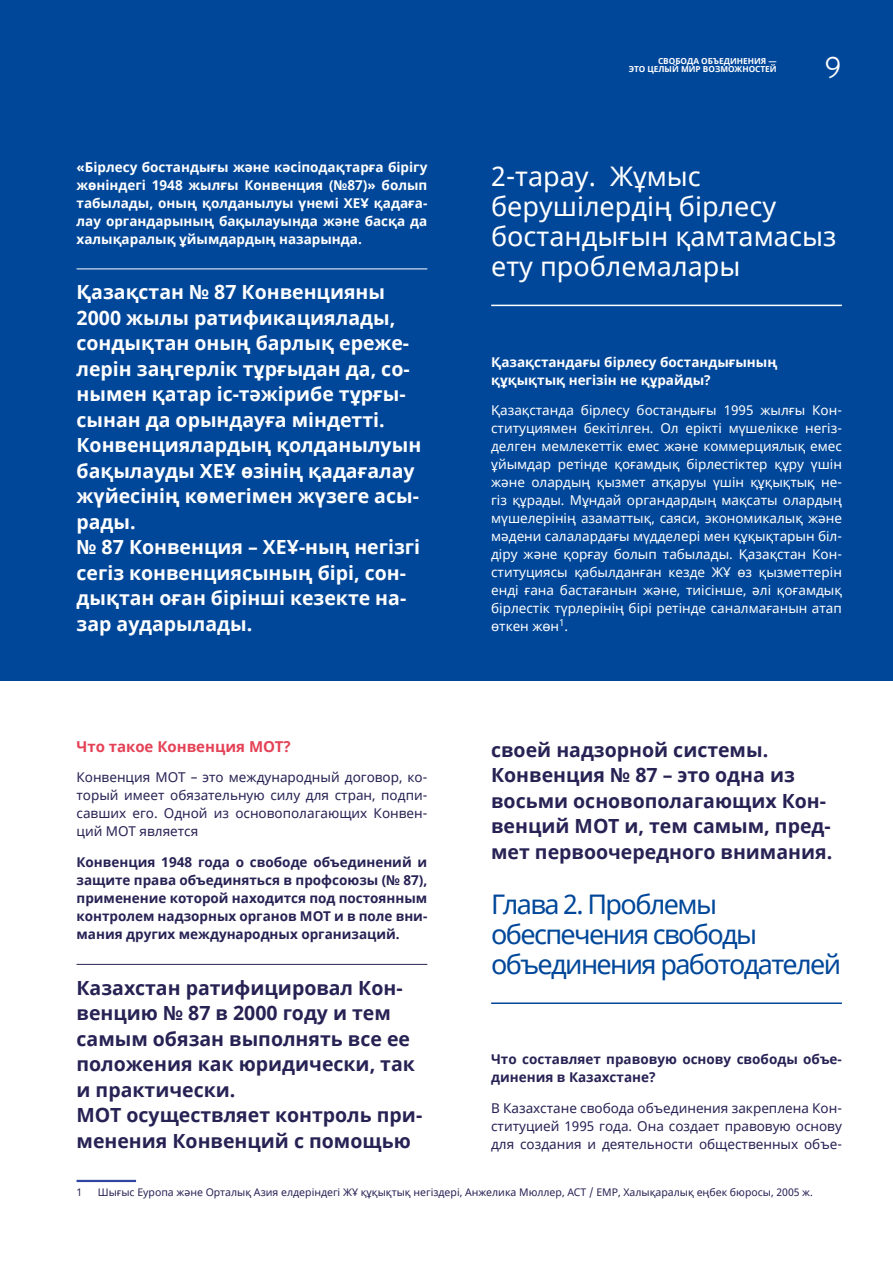
<style>
.page{position:relative;width:893px;height:1263px;background:#fff}
.page>*{position:absolute;margin:0;border:0;box-sizing:border-box;transform-origin:0 0}
.t1{font:300 30px "Overpass";color:#fff}
.t2{font:27px/30px "Noto Sans";color:#fff}
.t3{font:27px/30px "Noto Sans";letter-spacing:-.06em;color:#004799}
.t4{font:700 19.5px/25.5px "Noto Sans";color:#fff}
.t5{font:700 19.5px/25.5px "Noto Sans";color:#272254}
.t6{font:700 15px "Noto Sans";color:#e44256}
.t7{font:13.5px/18px "Noto Sans";color:#fff;text-align:justify}
.t8{font:13.5px/18px "Noto Sans";color:#272254;text-align:justify}
.t9{font:700 13.5px/18px "Noto Sans";color:#272254;text-align:justify}
.t10{font:700 13.5px/18px "Noto Sans";color:#fff;text-align:justify}
.t11{font:10.5px "Noto Sans";color:#272254}
.t12{font:700 8.25px/8.2px "Noto Sans";color:#fff;text-align:right}
</style>
<div class="page">
<div style="left:0;top:0;width:893px;height:680px;background:#004799"></div>
<hr style="left:77px;top:269px;width:350px;height:1px;background:#fff">
<hr style="left:491px;top:305px;width:351px;height:1px;background:#fff">
<hr style="left:77px;top:964px;width:350px;height:1px;background:#272254">
<hr style="left:491px;top:1002px;width:351px;height:2px;background:#004799">
<hr style="left:77px;top:1180px;width:59px;height:2px;background:#30459e">
<p class="t10" style="left:77px;top:158px;width:352px">«Бірлесу бостандығы және кәсіподақтарға бірігу жөніндегі 1948 жылғы Конвенция (№87)» болып табылады, оның қолданылуы үнемі ХЕҰ қадаға&shy;лау органдарының бақылауында және басқа да халықаралық ұйымдардың назарында.</p>
<p class="t4" style="left:77px;top:279px;width:346px">Қазақстан № 87 Конвенцияны<br>2000 жылы ратификациялады, сондықтан оның барлық ереже&shy;лерін заңгерлік тұрғыдан да, со&shy;нымен қатар іс-тәжірибе тұрғы&shy;сынан да орындауға міндетті.<br>Конвенциялардың қолданылуын бақылауды ХЕҰ өзінің қадағалау жүйесінің көмегімен жүзеге асы&shy;рады.<br>№ 87 Конвенция – ХЕҰ-ның негізгі сегіз конвенциясының бірі, сон&shy;дықтан оған бірінші кезекте на&shy;зар аударылады.</p>
<p class="t6" style="left:77px;top:736px;width:216px">Что такое Конвенция МОТ?</p>
<p class="t8" style="left:77px;top:769px;width:352px">Конвенция МОТ – это международный договор, ко&shy;торый имеет обязательную силу для стран, подпи&shy;савших его. Одной из основополагающих Конвен&shy;ций МОТ является</p>
<p class="t9" style="left:77px;top:853px;width:352px">Конвенция 1948 года о свободе объединений и защите права объединяться в профсоюзы (№ 87), применение которой находится под постоянным контролем надзорных органов МОТ и в поле вни&shy;мания других международных организаций.</p>
<h3 class="t5" style="left:77px;top:974px;width:347px">Казахстан ратифицировал Кон&shy;венцию № 87 в 2000 году и тем самым обязан выполнять все ее положения как юридически, так и практически.<br>МОТ осуществляет контроль при&shy;менения Конвенций с помощью</h3>
<p class="t12" style="left:629px;top:57px;width:150px">СВОБОДА ОБЪЕДИНЕНИЯ —<br>ЭТО ЦЕЛЫЙ МИР ВОЗМОЖНОСТЕЙ</p>
<h1 class="t1" style="left:824px;top:46px;width:19px">9</h1>
<h2 class="t2" style="left:491px;top:162px;width:347px">2-тарау. Жұмыс берушілердің бірлесу бостандығын қамтамасыз ету проблемалары</h2>
<p class="t10" style="left:491px;top:352px;width:288px">Қазақстандағы бірлесу бостандығының құқықтық негізін не құрайды?</p>
<p class="t7" style="left:491px;top:402px;width:352px">Қазақстанда бірлесу бостандығы 1995 жылғы Кон&shy;ституциямен бекітілген. Ол ерікті мүшелікке негіз&shy;делген мемлекеттік емес және коммерциялық емес ұйымдар ретінде қоғамдық бірлестіктер құру үшін және олардың қызмет атқаруы үшін құқықтық не&shy;гіз құрады. Мұндай органдардың мақсаты олардың мүшелерінің азаматтық, саяси, экономикалық және мәдени салалардағы мүдделері мен құқықтарын біл&shy;діру және қорғау болып табылады. Қазақстан Кон&shy;ституциясы қабылданған кезде ЖҰ өз қызметтерін енді ғана бастағанын және, тиісінше, әлі қоғамдық бірлестік түрлерінің бірі ретінде саналмағанын атап өткен жөн<sup>1</sup>.</p>
<h3 class="t5" style="left:491px;top:736px;width:343px">своей надзорной системы.<br>Конвенция № 87 – это одна из восьми основополагающих Кон&shy;венций МОТ и, тем самым, пред&shy;мет первоочередного внимания.</h3>
<h2 class="t3" style="left:491px;top:890px;width:351px">Глава 2. Проблемы обеспечения свободы объединения работодателей</h2>
<p class="t9" style="left:491px;top:1050px;width:352px">Что составляет правовую основу свободы объе&shy;динения в Казахстане?</p>
<p class="t8" style="left:491px;top:1100px;width:352px">В Казахстане свобода объединения закреплена Кон&shy;ституцией 1995 года. Она создает правовую основу для создания и деятельности общественных объе-</p>
<p class="t11" style="left:77px;top:1185px;width:7px">1</p>
<p class="t11" style="left:98px;top:1185px;width:717px">Шығыс Еуропа және Орталық Азия елдеріндегі ЖҰ құқықтық негіздері, Анжелика Мюллер, ACT / EMP, Халықаралық еңбек бюросы, 2005 ж.</p>
</div>
